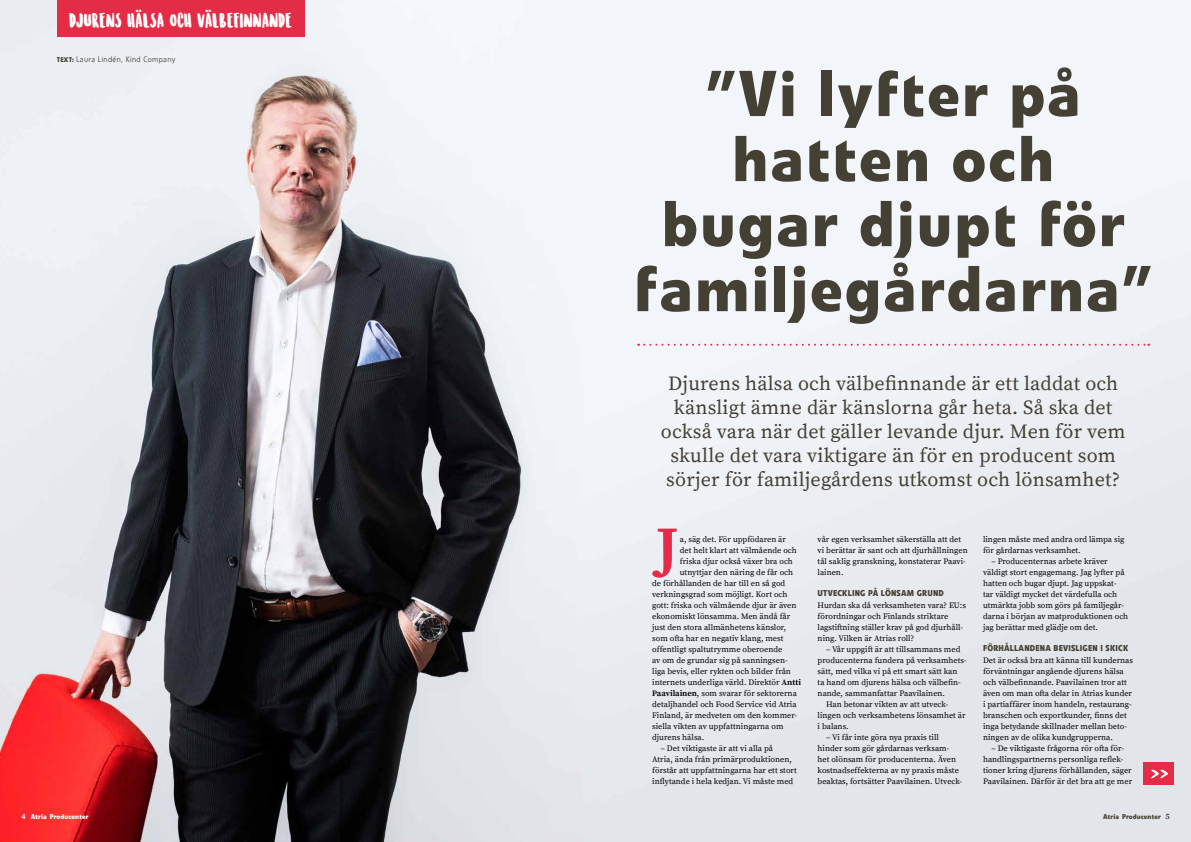
<style>
.page{position:relative;width:1191px;height:842px;background:#fff}
.page>*{position:absolute;margin:0;border:0;box-sizing:border-box;transform-origin:0 0}
.t1{font:700 64px/65px "Veto Com";letter-spacing:.03em;color:#454034;text-align:center}
.t2{font:700 58.7px "Source Serif Pro";color:#e52c46}
.t3{font:20px/24px "Source Serif Pro";letter-spacing:.01em;color:#454034;text-align:center}
.t4{font:19px "Sunrise International MUOKATTU Regular";letter-spacing:.03em;color:#fff}
.t5{font:700 8.5px "Veto Com";letter-spacing:.02em;color:#454034}
.t6{font:8.3px/11px "Source Serif Pro";color:#000}
.t7{font:300 8px "Veto Com";letter-spacing:.04em;color:#454034}
.t8{font:700 7px "Veto Com";letter-spacing:.01em;color:#fff}
.t9{font:700 7px "Veto Com";letter-spacing:.01em;color:#454034}
.s1{font-weight:700;font-size:6.8px}
.s2{font-weight:700}
.s3{font-family:"Source Serif Pro";font-size:8px}
</style>
<div class="page">
<img style="left:0;top:0;width:1191px;height:842px">
<div style="left:57px;top:0;width:247px;height:37px;background:#e52c46"></div>
<svg style="left:638px;top:344px;width:511px;height:2px"></svg>
<div style="left:1143px;top:763px;width:31px;height:22px;background:#e52c46"></div>
<svg style="left:1151px;top:770px;width:17px;height:8px"></svg>
<h3 class="t4" style="left:69px;top:6px;width:224px">DJURENS HÄLSA OCH VÄLBEFINNANDE</h3>
<p class="t7" style="left:57px;top:55px;width:120px"><span class="s1">TEXT:</span> Laura Lindén, Kind Company</p>
<h1 class="t1" style="left:634px;top:62px;width:520px">”Vi lyfter på hatten och<br>bugar djupt för familjegårdarna”</h1>
<p class="t3" style="left:661px;top:372px;width:466px">Djurens hälsa och välbefinnande är ett laddat och känsligt ämne där känslorna går heta. Så ska det också vara när det gäller levande djur. Men för vem skulle det vara viktigare än för en producent som sörjer för familjegårdens utkomst och lönsamhet?</p>
<h2 class="t2" style="left:655px;top:513px;width:24px">J</h2>
<p class="t6" style="left:680px;top:534px;width:108px">a, säg det. För uppfödaren är</p>
<p class="t6" style="left:817px;top:534px;width:152px">vår egen verksamhet säkerställa att det vi berättar är sant och att djurhållningen tål saklig granskning, konstaterar Paavi&shy;lainen.</p>
<p class="t5" style="left:817px;top:588px;width:128px">UTVECKLING PÅ LÖNSAM GRUND</p>
<p class="t6" style="left:817px;top:600px;width:150px">Hurdan ska då verksamheten vara? EU:s förordningar och Finlands striktare lagstiftning ställer krav på god djurhåll&shy;ning. Vilken är Atrias roll?</p>
<p class="t6" style="left:826px;top:644px;width:136px">– Vår uppgift är att tillsammans med</p>
<p class="t6" style="left:817px;top:655px;width:150px">producenterna fundera på verksamhets-</p>
<p class="t6" style="left:817px;top:666px;width:141px">sätt, med vilka vi på ett smart sätt kan</p>
<p class="t6" style="left:817px;top:677px;width:145px">ta hand om djurens hälsa och välbefin-</p>
<p class="t6" style="left:817px;top:688px;width:129px">nande, sammanfattar Paavilainen.</p>
<p class="t6" style="left:826px;top:699px;width:124px">Han betonar vikten av att utveck-</p>
<p class="t6" style="left:817px;top:710px;width:149px">lingen och verksamhetens lönsamhet är</p>
<p class="t6" style="left:817px;top:721px;width:32px">i balans.</p>
<p class="t6" style="left:817px;top:732px;width:146px;text-indent:9px">– Vi får inte göra nya praxis till hinder som gör gårdarnas verksam&shy;het olönsam för producenterna. Även kostnadseffekterna av ny praxis måste beaktas, fortsätter Paavilainen. Utveck-</p>
<p class="t6" style="left:983px;top:534px;width:143px">lingen måste med andra ord lämpa sig för gårdarnas verksamhet.</p>
<p class="t6" style="left:983px;top:556px;width:147px;text-indent:9px">– Producenternas arbete kräver väldigt stort engagemang. Jag lyfter på hatten och bugar djupt. Jag uppskat&shy;tar väldigt mycket det värdefulla och utmärkta jobb som görs på familjegår&shy;darna i början av matproduktionen och jag berättar med glädje om det.</p>
<p class="t5" style="left:983px;top:643px;width:147px">FÖRHÅLLANDENA BEVISLIGEN I SKICK</p>
<p class="t6" style="left:983px;top:655px;width:151px">Det är också bra att känna till kundernas förväntningar angående djurens hälsa och välbefinnande. Paavilainen tror att även om man ofta delar in Atrias kunder i partiaffärer inom handeln, restaurang&shy;branschen och exportkunder, finns det inga betydande skillnader mellan beto&shy;ningen av de olika kundgrupperna.</p>
<p class="t6" style="left:983px;top:743px;width:151px;text-indent:9px">– De viktigaste frågorna rör ofta för&shy;handlingspartnerns personliga reflek&shy;tioner kring djurens förhållanden, säger Paavilainen. Därför är det bra att ge mer</p>
<p class="t6" style="left:680px;top:545px;width:119px">det helt klart att välmående och</p>
<p class="t6" style="left:680px;top:556px;width:115px">friska djur också växer bra och</p>
<p class="t6" style="left:680px;top:567px;width:115px">utnyttjar den näring de får och</p>
<p class="t6" style="left:652px;top:578px;width:135px">de förhållanden de har till en så god</p>
<p class="t6" style="left:652px;top:589px;width:137px">verkningsgrad som möjligt. Kort och</p>
<p class="t6" style="left:652px;top:600px;width:146px">gott: friska och välmående djur är även</p>
<p class="t6" style="left:652px;top:611px;width:140px">ekonomiskt lönsamma. Men ändå får</p>
<p class="t6" style="left:652px;top:622px;width:135px">just den stora allmänhetens känslor,</p>
<p class="t6" style="left:652px;top:633px;width:133px">som ofta har en negativ klang, mest</p>
<p class="t6" style="left:652px;top:644px;width:132px">offentligt spaltutrymme oberoende</p>
<p class="t6" style="left:652px;top:655px;width:137px">av om de grundar sig på sanningsen-</p>
<p class="t6" style="left:652px;top:666px;width:140px">liga bevis, eller rykten och bilder från</p>
<p class="t6" style="left:652px;top:677px;width:150px">internets underliga värld. Direktör <span class="s2">Antti</span></p>
<p class="t6" style="left:652px;top:688px;width:146px"><span class="s2">Paavilainen</span>, som svarar för sektorerna</p>
<p class="t6" style="left:652px;top:699px;width:146px">detaljhandel och Food Service vid Atria</p>
<p class="t6" style="left:652px;top:710px;width:147px">Finland, är medveten om den kommer-</p>
<p class="t6" style="left:652px;top:721px;width:133px">siella vikten av uppfattningarna om</p>
<p class="t6" style="left:652px;top:732px;width:54px">djurens hälsa.</p>
<p class="t6" style="left:652px;top:743px;width:146px;text-indent:9px">– Det viktigaste är att vi alla på<br>Atria, ända från primärproduktionen, förstår att uppfattningarna har ett stort inflytande i hela kedjan. Vi måste med</p>
<p class="t8" style="left:21px;top:812px;width:69px"><span class="s3">4</span> Atria Producenter</p>
<p class="t9" style="left:1103px;top:812px;width:68px">Atria Producenter <span class="s3">5</span></p>
</div>
